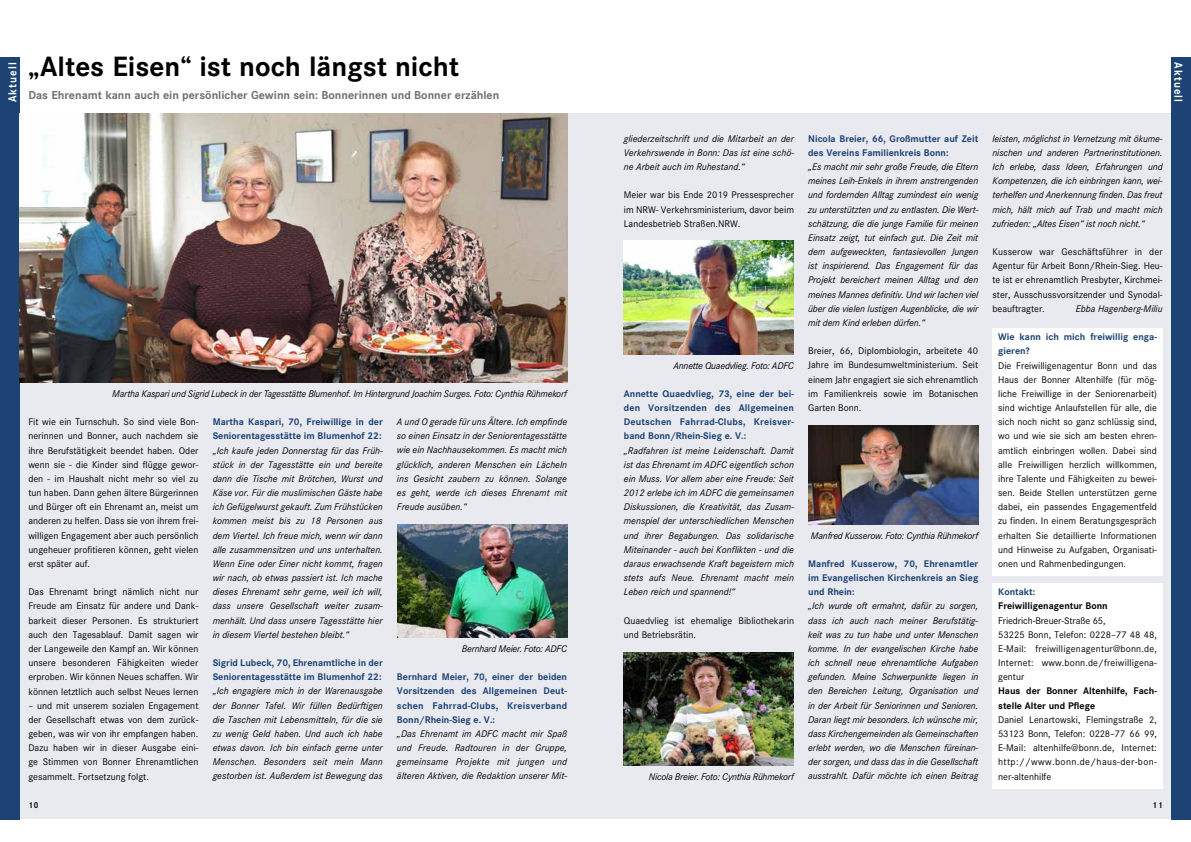
<style>
.page{position:relative;width:1191px;height:842px;background:#fff}
.page>*{position:absolute;margin:0;border:0;box-sizing:border-box;transform-origin:0 0}
.t1{font:700 29px "Corporate S";color:#000}
.t2{font:700 12px "Corporate S";color:#706f6f}
.t3{font:700 12px "Corporate S";letter-spacing:.1em;color:#fff;scale:.9 1}
.t4{font:italic 10px/14.2px "Corporate S";letter-spacing:-.01em;color:#000;text-align:justify}
.t5{font:10px/14.2px "Corporate S";color:#000;text-align:justify}
.t6{font:700 10px/14.2px "Corporate S";color:#1c4374}
.t7{font:700 10px/14.2px "Corporate S";color:#000}
.t8{font:700 9px "Corporate S";color:#000;scale:.9 1}
</style>
<div class="page">
<div style="left:0;top:113px;width:1191px;height:706px;background:#e9e9f0"></div>
<div style="left:992px;top:328px;width:170px;height:35px;background:#fff"></div>
<div style="left:992px;top:356px;width:170px;height:220px;background:#fff"></div>
<div style="left:992px;top:583px;width:170px;height:21px;background:#fff"></div>
<div style="left:992px;top:597px;width:170px;height:21px;background:#fff"></div>
<div style="left:992px;top:611px;width:170px;height:22px;background:#fff"></div>
<div style="left:992px;top:625px;width:170px;height:64px;background:#fff"></div>
<div style="left:992px;top:682px;width:170px;height:36px;background:#fff"></div>
<div style="left:992px;top:710px;width:170px;height:78px;background:#fff"></div>
<div style="left:1171px;top:57px;width:20px;height:762px;background:#1c4374"></div>
<div style="left:0;top:57px;width:20px;height:762px;background:#1c4374"></div>
<img style="left:20px;top:113px;width:547px;height:270px">
<img style="left:397px;top:524px;width:170px;height:114px">
<img style="left:624px;top:241px;width:170px;height:113px">
<img style="left:624px;top:652px;width:170px;height:113px">
<img style="left:808px;top:425px;width:170px;height:99px">
<p class="t3" style="left:4px;top:102px;width:46px;rotate:-90deg">Aktuell</p>
<h1 class="t1" style="left:28px;top:47px;width:432px">„Altes Eisen“ ist noch längst nicht</h1>
<p class="t2" style="left:28px;top:87px;width:472px">Das Ehrenamt kann auch ein persönlicher Gewinn sein: Bonnerinnen und Bonner erzählen</p>
<p class="t3" style="left:1186px;top:62px;width:46px;rotate:90deg">Aktuell</p>
<p class="t4" style="left:112px;top:386px;width:456px">Martha Kaspari und Sigrid Lubeck in der Tagesstätte Blumenhof. Im Hintergrund Joachim Surges. Foto: Cynthia Rühmekorf</p>
<p class="t5" style="left:28px;top:414px;width:172px">Fit wie ein Turnschuh. So sind viele Bon&shy;nerinnen und Bonner, auch nachdem sie ihre Berufstätigkeit beendet haben. Oder wenn sie - die Kinder sind flügge gewor&shy;den - im Haushalt nicht mehr so viel zu tun haben. Dann gehen ältere Bürgerinnen und Bürger oft ein Ehrenamt an, meist um anderen zu helfen. Dass sie von ihrem frei&shy;willigen Engagement aber auch persönlich ungeheuer profitieren können, geht vielen erst später auf.</p>
<p class="t5" style="left:28px;top:584px;width:172px">Das Ehrenamt bringt nämlich nicht nur Freude am Einsatz für andere und Dank&shy;barkeit dieser Personen. Es strukturiert auch den Tagesablauf. Damit sagen wir der Langeweile den Kampf an. Wir können unsere besonderen Fähigkeiten wieder erproben. Wir können Neues schaffen. Wir können letztlich auch selbst Neues lernen</p>
<p class="t5" style="left:28px;top:698px;width:172px">– und mit unserem sozialen Engagement der Gesellschaft etwas von dem zurück&shy;geben, was wir von ihr empfangen haben.<br>Dazu haben wir in dieser Ausgabe eini&shy;ge Stimmen von Bonner Ehrenamtlichen gesammelt. Fortsetzung folgt.</p>
<p class="t6" style="left:213px;top:414px;width:172px">Martha Kaspari, 70, Freiwillige in der<br>Seniorentagesstätte im Blumenhof 22:</p>
<p class="t4" style="left:213px;top:443px;width:172px">„Ich kaufe jeden Donnerstag für das Früh&shy;stück in der Tagesstätte ein und bereite dann die Tische mit Brötchen, Wurst und Käse vor. Für die muslimischen Gäste habe ich Gefügelwurst gekauft. Zum Frühstücken kommen meist bis zu 18 Personen aus dem Viertel. Ich freue mich, wenn wir dann alle zusammensitzen und uns unterhalten.<br>Wenn Eine oder Einer nicht kommt, fragen wir nach, ob etwas passiert ist. Ich mache dieses Ehrenamt sehr gerne, weil ich will, dass unsere Gesellschaft weiter zusam&shy;menhält. Und dass unsere Tagesstätte hier in diesem Viertel bestehen bleibt.“</p>
<p class="t6" style="left:213px;top:655px;width:172px">Sigrid Lubeck, 70, Ehrenamtliche in der<br>Seniorentagesstätte im Blumenhof 22:</p>
<p class="t4" style="left:213px;top:684px;width:172px">„Ich engagiere mich in der Warenausgabe der Bonner Tafel. Wir füllen Bedürftigen die Taschen mit Lebensmitteln, für die sie zu wenig Geld haben. Und auch ich habe etwas davon. Ich bin einfach gerne unter Menschen. Besonders seit mein Mann gestorben ist. Außerdem ist Bewegung das</p>
<p class="t4" style="left:397px;top:414px;width:172px">A und O gerade für uns Ältere. Ich empfinde so einen Einsatz in der Seniorentagesstätte wie ein Nachhausekommen. Es macht mich glücklich, anderen Menschen ein Lächeln ins Gesicht zaubern zu können. Solange es geht, werde ich dieses Ehrenamt mit Freude ausüben.“</p>
<p class="t4" style="left:462px;top:641px;width:107px">Bernhard Meier. Foto: ADFC</p>
<p class="t6" style="left:397px;top:669px;width:172px;text-align:justify">Bernhard Meier, 70, einer der beiden Vorsitzenden des Allgemeinen Deut&shy;schen Fahrrad-Clubs, Kreisverband Bonn/Rhein-Sieg e. V.:</p>
<p class="t4" style="left:397px;top:726px;width:172px">„Das Ehrenamt im ADFC macht mir Spaß und Freude. Radtouren in der Gruppe, gemeinsame Projekte mit jungen und älteren Aktiven, die Redaktion unserer Mit-</p>
<p class="t4" style="left:624px;top:131px;width:172px">gliederzeitschrift und die Mitarbeit an der Verkehrswende in Bonn: Das ist eine schö&shy;ne Arbeit auch im Ruhestand.“</p>
<p class="t5" style="left:624px;top:188px;width:172px">Meier war bis Ende 2019 Pressesprecher im NRW- Verkehrsministerium, davor beim Landesbetrieb Straßen.NRW.</p>
<p class="t4" style="left:673px;top:358px;width:122px">Annette Quaedvlieg. Foto: ADFC</p>
<p class="t6" style="left:624px;top:386px;width:172px;text-align:justify">Annette Quaedvlieg, 73, eine der bei&shy;den Vorsitzenden des Allgemeinen Deutschen Fahrrad-Clubs, Kreisver&shy;band Bonn/Rhein-Sieg e. V.:</p>
<p class="t4" style="left:624px;top:443px;width:172px">„Radfahren ist meine Leidenschaft. Damit ist das Ehrenamt im ADFC eigentlich schon ein Muss. Vor allem aber eine Freude: Seit 2012 erlebe ich im ADFC die gemeinsamen Diskussionen, die Kreativität, das Zusam&shy;menspiel der unterschiedlichen Menschen und ihrer Begabungen. Das solidarische Miteinander - auch bei Konflikten - und die daraus erwachsende Kraft begeistern mich stets aufs Neue. Ehrenamt macht mein Leben reich und spannend!“</p>
<p class="t5" style="left:624px;top:613px;width:172px">Quaedvlieg ist ehemalige Bibliothekarin und Betriebsrätin.</p>
<p class="t4" style="left:649px;top:769px;width:146px">Nicola Breier. Foto: Cynthia Rühmekorf</p>
<p class="t6" style="left:808px;top:131px;width:172px">Nicola Breier, 66, Großmutter auf Zeit des Vereins Familienkreis Bonn:</p>
<p class="t4" style="left:808px;top:159px;width:172px">„Es macht mir sehr große Freude, die Eltern meines Leih-Enkels in ihrem anstrengenden und fordernden Alltag zumindest ein wenig zu unterstützten und zu entlasten. Die Wert&shy;schätzung, die die junge Familie für meinen Einsatz zeigt, tut einfach gut. Die Zeit mit dem aufgeweckten, fantasievollen Jungen ist inspirierend. Das Engagement für das Projekt bereichert meinen Alltag und den meines Mannes definitiv. Und wir lachen viel über die vielen lustigen Augenblicke, die wir mit dem Kind erleben dürfen.“</p>
<p class="t5" style="left:808px;top:343px;width:172px">Breier, 66, Diplombiologin, arbeitete 40<br>Jahre im Bundesumweltministerium. Seit einem Jahr engagiert sie sich ehrenamtlich im Familienkreis sowie im Botanischen Garten Bonn.</p>
<p class="t4" style="left:811px;top:528px;width:169px">Manfred Kusserow. Foto: Cynthia Rühmekorf</p>
<p class="t6" style="left:808px;top:556px;width:172px;text-align:justify">Manfred Kusserow, 70, Ehrenamtler im Evangelischen Kirchenkreis an Sieg und Rhein:</p>
<p class="t4" style="left:808px;top:599px;width:172px">„Ich wurde oft ermahnt, dafür zu sorgen, dass ich auch nach meiner Berufstätig&shy;keit was zu tun habe und unter Menschen komme. In der evangelischen Kirche habe ich schnell neue ehrenamtliche Aufgaben gefunden. Meine Schwerpunkte liegen in den Bereichen Leitung, Organisation und in der Arbeit für Seniorinnen und Senioren.<br>Daran liegt mir besonders. Ich wünsche mir, dass Kirchengemeinden als Gemeinschaften erlebt werden, wo die Menschen füreinan&shy;der sorgen, und dass das in die Gesellschaft ausstrahlt. Dafür möchte ich einen Beitrag</p>
<p class="t4" style="left:992px;top:131px;width:172px">leisten, möglichst in Vernetzung mit ökume&shy;nischen und anderen Partnerinstitutionen.<br>Ich erlebe, dass Ideen, Erfahrungen und Kompetenzen, die ich einbringen kann, wei&shy;terhelfen und Anerkennung finden. Das freut mich, hält mich auf Trab und macht mich zufrieden: „Altes Eisen“ ist noch nicht.“</p>
<p class="t5" style="left:992px;top:244px;width:172px">Kusserow war Geschäftsführer in der Agentur für Arbeit Bonn/Rhein-Sieg. Heu&shy;te ist er ehrenamtlich Presbyter, Kirchmei&shy;ster, Ausschussvorsitzender und Synodal&shy;beauftragter.</p>
<p class="t4" style="left:1075px;top:301px;width:88px">Ebba Hagenberg-Miliu</p>
<p class="t6" style="left:998px;top:329px;width:160px">Wie kann ich mich freiwillig enga&shy;gieren?</p>
<p class="t5" style="left:998px;top:358px;width:160px">Die Freiwilligenagentur Bonn und das Haus der Bonner Altenhilfe (für mög&shy;liche Freiwillige in der Seniorenarbeit) sind wichtige Anlaufstellen für alle, die sich noch nicht so ganz schlüssig sind, wo und wie sie sich am besten ehren&shy;amtlich einbringen wollen. Dabei sind alle Freiwilligen herzlich willkommen, ihre Talente und Fähigkeiten zu bewei&shy;sen. Beide Stellen unterstützen gerne dabei, ein passendes Engagementfeld zu finden. In einem Beratungsgespräch erhalten Sie detaillierte Informationen und Hinweise zu Aufgaben, Organisati&shy;onen und Rahmenbedingungen.</p>
<p class="t6" style="left:998px;top:584px;width:39px">Kontakt:</p>
<p class="t7" style="left:998px;top:599px;width:111px">Freiwilligenagentur Bonn</p>
<p class="t5" style="left:998px;top:613px;width:160px;text-align:left">Friedrich-Breuer-Straße 65,<br>53225 Bonn, Telefon: 0228–77 48 48,<br>E-Mail: freiwilligenagentur@bonn.de,<br>Internet: www.bonn.de/freiwilligena&shy;gentur</p>
<p class="t7" style="left:998px;top:684px;width:160px">Haus der Bonner Altenhilfe, Fach&shy;stelle Alter und Pflege</p>
<p class="t5" style="left:998px;top:712px;width:160px">Daniel Lenartowski, Flemingstraße 2, 53123 Bonn, Telefon: 0228–77 66 99, E-Mail: altenhilfe@bonn.de, Internet: http://www.bonn.de/haus-der-bon&shy;ner-altenhilfe</p>
<p class="t8" style="left:28px;top:799px;width:13px">10</p>
<p class="t8" style="left:1152px;top:799px;width:13px">11</p>
</div>
